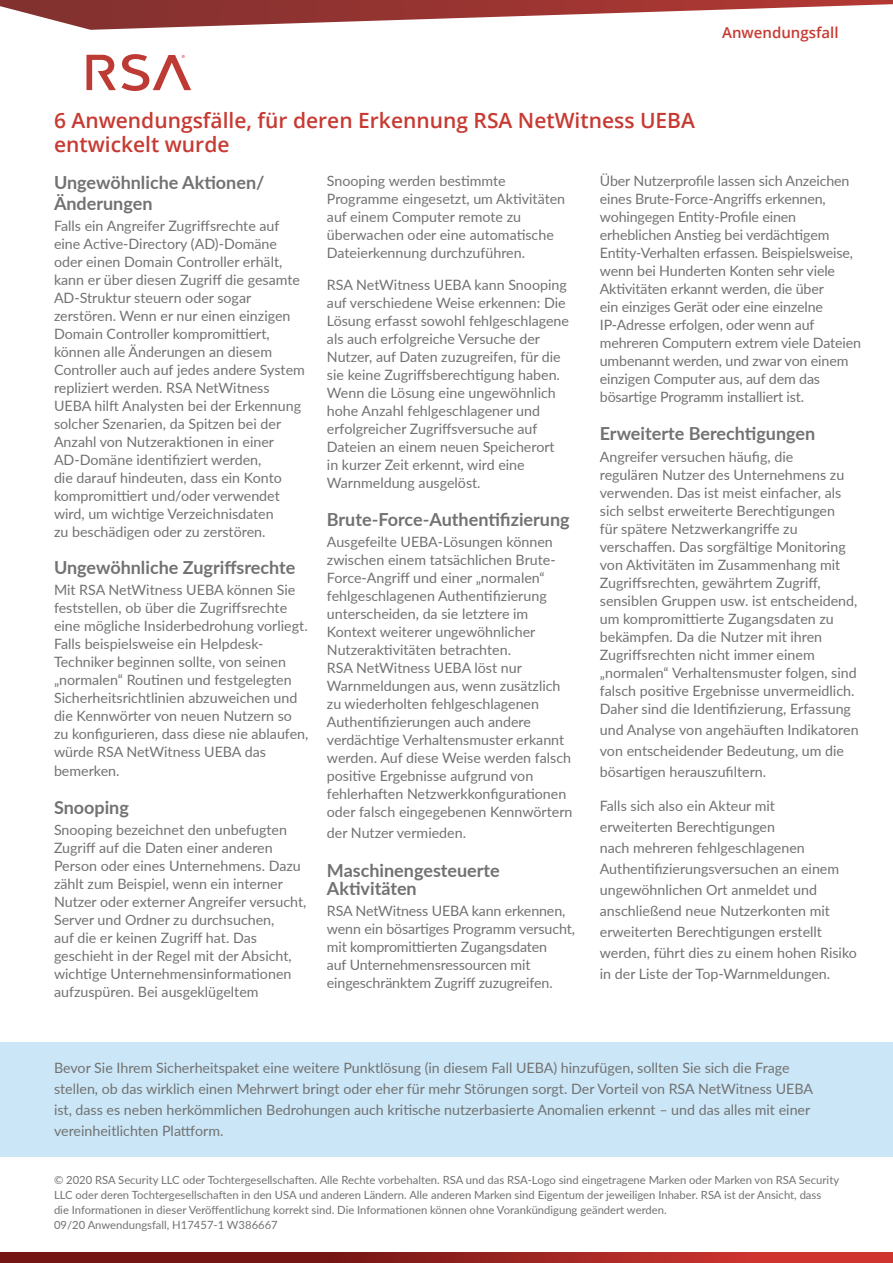
<style>
.page{position:relative;width:893px;height:1263px;background:#fff}
.page>*{position:absolute;margin:0;border:0;box-sizing:border-box;transform-origin:0 0}
.Body_Red_Subhead{font:600 21px/24px "Open Sans";color:#c73a32}
.Body_Gray_Subhead{font:700 18px/21px "Lato";color:#717271}
.t1{font:600 15px "Open Sans";color:#c73a32}
.Body_Paragraph{font:14.25px/18px "Lato";color:#717271}
.Copyright{font:11.25px/15px "Lato";color:#717271}
</style>
<div class="page">
<svg style="left:86px;top:54px;width:105px;height:37px"></svg>
<svg style="left:0;top:1252px;width:893px;height:11px;background:#97221e"></svg>
<img style="left:0;top:0;width:893px;height:30px">
<div style="left:0;top:1041px;width:893px;height:115px;background:#cbe6f7"></div>
<p class="t1" style="left:722px;top:22px;width:118px">Anwendungsfall</p>
<p class="Body_Red_Subhead" style="left:54px;top:108px;width:643px">6 Anwendungsfälle, für deren Erkennung RSA NetWitness UEBA entwickelt wurde</p>
<p class="Body_Gray_Subhead" style="left:54px;top:171px;width:212px">Ungewöhnliche Aktionen/<br>Änderungen</p>
<p class="Body_Paragraph" style="left:54px;top:217px;width:252px">Falls ein Angreifer Zugriffsrechte auf eine Active-Directory (AD)-Domäne oder einen Domain Controller erhält, kann er über diesen Zugriff die gesamte AD-Struktur steuern oder sogar zerstören. Wenn er nur einen einzigen Domain Controller kompromittiert, können alle Änderungen an diesem Controller auch auf jedes andere System repliziert werden. RSA NetWitness UEBA hilft Analysten bei der Erkennung solcher Szenarien, da Spitzen bei der Anzahl von Nutzeraktionen in einer AD-Domäne identifiziert werden,<br>die darauf hindeuten, dass ein Konto kompromittiert und/oder verwendet wird, um wichtige Verzeichnisdaten<br>zu beschädigen oder zu zerstören.</p>
<p class="Body_Gray_Subhead" style="left:54px;top:556px;width:243px">Ungewöhnliche Zugriffsrechte</p>
<p class="Body_Paragraph" style="left:54px;top:581px;width:256px">Mit RSA NetWitness UEBA können Sie feststellen, ob über die Zugriffsrechte eine mögliche Insiderbedrohung vorliegt.<br>Falls beispielsweise ein Helpdesk-Techniker beginnen sollte, von seinen „normalen“ Routinen und festgelegten Sicherheitsrichtlinien abzuweichen und die Kennwörter von neuen Nutzern so zu konfigurieren, dass diese nie ablaufen, würde RSA NetWitness UEBA das bemerken.</p>
<p class="Body_Gray_Subhead" style="left:54px;top:796px;width:76px">Snooping</p>
<p class="Body_Paragraph" style="left:54px;top:820px;width:254px">Snooping bezeichnet den unbefugten Zugriff auf die Daten einer anderen Person oder eines Unternehmens. Dazu zählt zum Beispiel, wenn ein interner Nutzer oder externer Angreifer versucht, Server und Ordner zu durchsuchen,<br>auf die er keinen Zugriff hat. Das geschieht in der Regel mit der Absicht, wichtige Unternehmensinformationen aufzuspüren. Bei ausgeklügeltem</p>
<p class="Body_Paragraph" style="left:327px;top:171px;width:240px">Snooping werden bestimmte<br>Programme eingesetzt, um Aktivitäten auf einem Computer remote zu überwachen oder eine automatische<br>Dateierkennung durchzuführen.</p>
<p class="Body_Paragraph" style="left:327px;top:275px;width:244px">RSA NetWitness UEBA kann Snooping auf verschiedene Weise erkennen: Die Lösung erfasst sowohl fehlgeschlagene als auch erfolgreiche Versuche der Nutzer, auf Daten zuzugreifen, für die sie keine Zugriffsberechtigung haben.<br>Wenn die Lösung eine ungewöhnlich hohe Anzahl fehlgeschlagener und erfolgreicher Zugriffsversuche auf Dateien an einem neuen Speicherort in kurzer Zeit erkennt, wird eine Warnmeldung ausgelöst.</p>
<p class="Body_Gray_Subhead" style="left:327px;top:508px;width:244px">Brute-Force-Authentifizierung</p>
<p class="Body_Paragraph" style="left:327px;top:532px;width:247px">Ausgefeilte UEBA-Lösungen können zwischen einem tatsächlichen Brute-Force-Angriff und einer „normalen“ fehlgeschlagenen Authentifizierung unterscheiden, da sie letztere im Kontext weiterer ungewöhnlicher Nutzeraktivitäten betrachten.<br>RSA NetWitness UEBA löst nur Warnmeldungen aus, wenn zusätzlich zu wiederholten fehlgeschlagenen Authentifizierungen auch andere verdächtige Verhaltensmuster erkannt werden. Auf diese Weise werden falsch positive Ergebnisse aufgrund von fehlerhaften Netzwerkkonfigurationen oder falsch eingegebenen Kennwörtern</p>
<p class="Body_Paragraph" style="left:327px;top:823px;width:141px">der Nutzer vermieden.</p>
<p class="Body_Gray_Subhead" style="left:327px;top:860px;width:174px;line-height:18px">Maschinengesteuerte<br>Aktivitäten</p>
<p class="Body_Paragraph" style="left:327px;top:901px;width:250px">RSA NetWitness UEBA kann erkennen, wenn ein bösartiges Programm versucht, mit kompromittierten Zugangsdaten<br>auf Unternehmensressourcen mit eingeschränktem Zugriff zuzugreifen.</p>
<p class="Body_Paragraph" style="left:600px;top:171px;width:263px">Über Nutzerprofile lassen sich Anzeichen eines Brute-Force-Angriffs erkennen, wohingegen Entity-Profile einen erheblichen Anstieg bei verdächtigem Entity-Verhalten erfassen. Beispielsweise, wenn bei Hunderten Konten sehr viele Aktivitäten erkannt werden, die über<br>ein einziges Gerät oder eine einzelne IP-Adresse erfolgen, oder wenn auf mehreren Computern extrem viele Dateien umbenannt werden, und zwar von einem einzigen Computer aus, auf dem das bösartige Programm installiert ist.</p>
<p class="Body_Gray_Subhead" style="left:600px;top:423px;width:217px">Erweiterte Berechtigungen</p>
<p class="Body_Paragraph" style="left:600px;top:447px;width:259px">Angreifer versuchen häufig, die<br>regulären Nutzer des Unternehmens zu verwenden. Das ist meist einfacher, als sich selbst erweiterte Berechtigungen<br>für spätere Netzwerkangriffe zu verschaffen. Das sorgfältige Monitoring von Aktivitäten im Zusammenhang mit Zugriffsrechten, gewährtem Zugriff, sensiblen Gruppen usw. ist entscheidend, um kompromittierte Zugangsdaten zu bekämpfen. Da die Nutzer mit ihren Zugriffsrechten nicht immer einem „normalen“ Verhaltensmuster folgen, sind falsch positive Ergebnisse unvermeidlich.<br>Daher sind die Identifizierung, Erfassung</p>
<p class="Body_Paragraph" style="left:600px;top:718px;width:260px;line-height:21px">und Analyse von angehäuften Indikatoren von entscheidender Bedeutung, um die bösartigen herauszufiltern.</p>
<p class="Body_Paragraph" style="left:600px;top:795px;width:259px;line-height:21px">Falls sich also ein Akteur mit<br>erweiterten Berechtigungen<br>nach mehreren fehlgeschlagenen Authentifizierungsversuchen an einem ungewöhnlichen Ort anmeldet und anschließend neue Nutzerkonten mit erweiterten Berechtigungen erstellt werden, führt dies zu einem hohen Risiko in der Liste der Top-Warnmeldungen.</p>
<p class="Body_Paragraph" style="left:54px;top:1057px;width:761px;line-height:21px">Bevor Sie Ihrem Sicherheitspaket eine weitere Punktlösung (in diesem Fall UEBA) hinzufügen, sollten Sie sich die Frage stellen, ob das wirklich einen Mehrwert bringt oder eher für mehr Störungen sorgt. Der Vorteil von RSA NetWitness UEBA ist, dass es neben herkömmlichen Bedrohungen auch kritische nutzerbasierte Anomalien erkennt – und das alles mit einer vereinheitlichten Plattform.</p>
<p class="Copyright" style="left:54px;top:1172px;width:787px">© 2020 RSA Security LLC oder Tochtergesellschaften. Alle Rechte vorbehalten. RSA und das RSA-Logo sind eingetragene Marken oder Marken von RSA Security LLC oder deren Tochtergesellschaften in den USA und anderen Ländern. Alle anderen Marken sind Eigentum der jeweiligen Inhaber. RSA ist der Ansicht, dass<br>die Informationen in dieser Veröffentlichung korrekt sind. Die Informationen können ohne Vorankündigung geändert werden.<br>09/20 Anwendungsfall, H17457-1 W386667</p>
</div>
